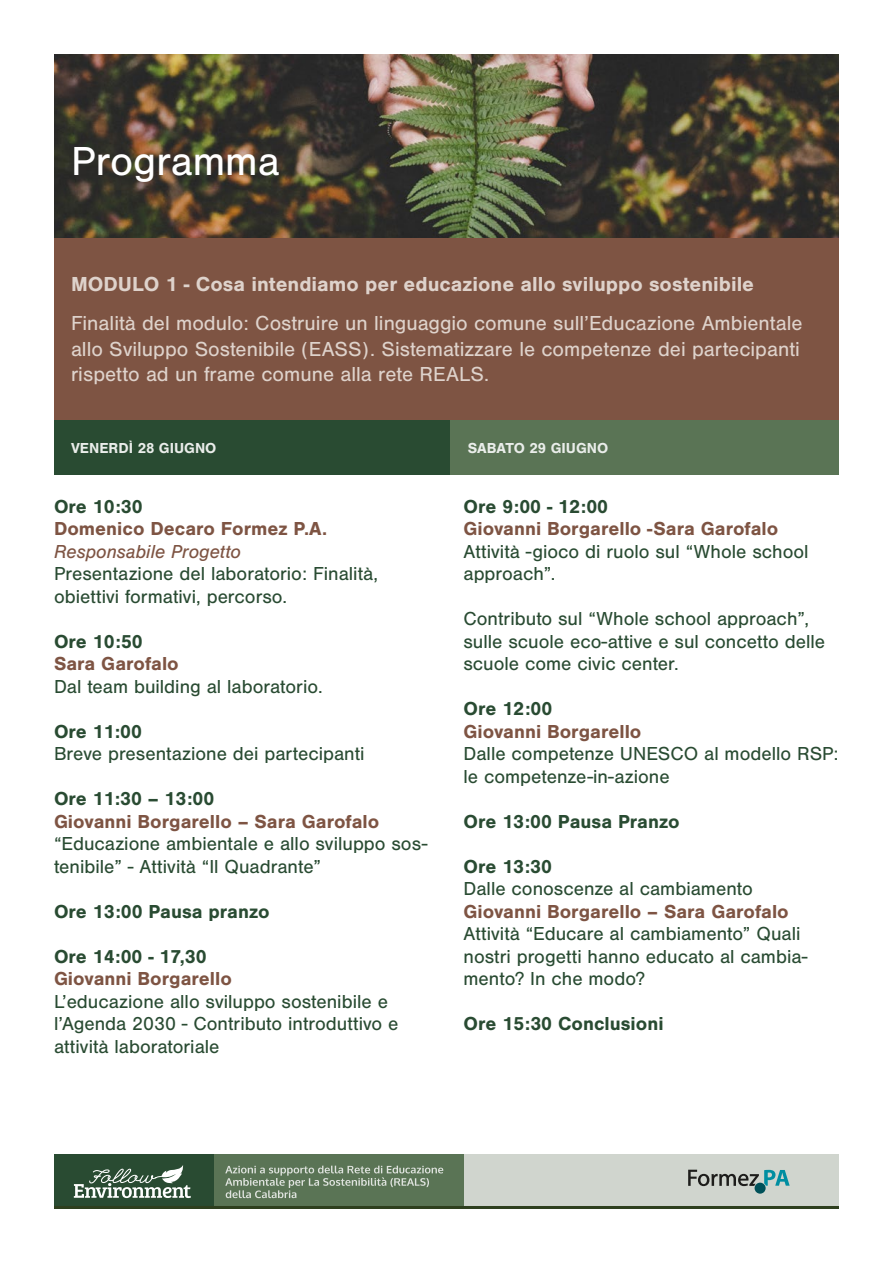
<style>
.page{position:relative;width:893px;height:1263px;background:#fff}
.page>*{position:absolute;margin:0;border:0;box-sizing:border-box;transform-origin:0 0}
.t1{font:42px "Nimbus San";color:#fff}
.t2{font:21px/25.5px "Nimbus San";color:#ded2cb}
.t3{font:700 21px "Nimbus San";color:#ded2cb}
.t4{font:19.5px/22.5px "Nimbus San";color:#294b32}
.t5{font:700 19.5px "Nimbus San";color:#7e5443}
.t6{font:700 19.5px "Nimbus San";color:#294b32}
.t7{font:italic 19.5px "Nimbus San";color:#7e5443}
.t8{font:700 15px "Nimbus San";color:#eaedea}
</style>
<div class="page">
<img style="left:54px;top:54px;width:785px;height:184px">
<div style="left:54px;top:1154px;width:785px;height:53px;background:#d0d5ce"></div>
<div style="left:54px;top:1154px;width:162px;height:55px;background:#294b32"></div>
<div style="left:214px;top:1154px;width:249px;height:55px;background:#5a7455"></div>
<svg style="left:225px;top:1165px;width:218px;height:33px"></svg>
<svg style="left:74px;top:1165px;width:117px;height:33px"></svg>
<hr style="left:54px;top:1206px;width:785px;height:3px;background:#2e3f1e">
<div style="left:54px;top:238px;width:785px;height:182px;background:#7e5443"></div>
<div style="left:54px;top:420px;width:397px;height:55px;background:#294b32"></div>
<div style="left:451px;top:420px;width:388px;height:55px;background:#5a7455"></div>
<div style="left:755px;top:1183px;width:11px;height:11px;background:#005159;border-radius:50%"></div>
<svg style="left:688px;top:1170px;width:102px;height:16px"></svg>
<h1 class="t1" style="left:71px;top:138px;width:210px">Programma</h1>
<p class="t3" style="left:71px;top:272px;width:685px">MODULO 1 - Cosa intendiamo per educazione allo sviluppo sostenibile</p>
<p class="t2" style="left:71px;top:311px;width:733px">Finalità del modulo: Costruire un linguaggio comune sull’Educazione Ambientale allo Sviluppo Sostenibile (EASS). Sistematizzare le competenze dei partecipanti rispetto ad un frame comune alla rete REALS.</p>
<p class="t8" style="left:71px;top:439px;width:147px">VENERDÌ 28 GIUGNO</p>
<p class="t8" style="left:468px;top:439px;width:142px">SABATO 29 GIUGNO</p>
<p class="t6" style="left:54px;top:495px;width:90px">Ore 10:30</p>
<p class="t5" style="left:54px;top:518px;width:275px">Domenico Decaro Formez P.A.</p>
<p class="t7" style="left:54px;top:540px;width:189px">Responsabile Progetto</p>
<p class="t4" style="left:54px;top:563px;width:326px">Presentazione del laboratorio: Finalità, obiettivi formativi, percorso.</p>
<p class="t6" style="left:54px;top:630px;width:90px">Ore 10:50</p>
<p class="t5" style="left:54px;top:653px;width:126px">Sara Garofalo</p>
<p class="t4" style="left:54px;top:675px;width:270px">Dal team building al laboratorio.</p>
<p class="t6" style="left:54px;top:720px;width:89px">Ore 11:00</p>
<p class="t4" style="left:54px;top:743px;width:312px">Breve presentazione dei partecipanti</p>
<p class="t6" style="left:54px;top:788px;width:162px">Ore 11:30 – 13:00</p>
<p class="t5" style="left:54px;top:810px;width:327px">Giovanni Borgarello – Sara Garofalo</p>
<p class="t4" style="left:54px;top:833px;width:375px">“Educazione ambientale e allo sviluppo sos&shy;tenibile” - Attività “Il Quadrante”</p>
<p class="t6" style="left:54px;top:900px;width:217px">Ore 13:00 Pausa pranzo</p>
<p class="t6" style="left:54px;top:945px;width:154px">Ore 14:00 - 17,30</p>
<p class="t5" style="left:54px;top:968px;width:179px">Giovanni Borgarello</p>
<p class="t4" style="left:54px;top:990px;width:346px">L’educazione allo sviluppo sostenibile e l’Agenda 2030 - Contributo introduttivo e attività laboratoriale</p>
<p class="t6" style="left:463px;top:495px;width:146px">Ore 9:00 - 12:00</p>
<p class="t5" style="left:463px;top:518px;width:316px">Giovanni Borgarello -Sara Garofalo</p>
<p class="t4" style="left:463px;top:540px;width:347px">Attività -gioco di ruolo sul “Whole school approach”.</p>
<p class="t4" style="left:463px;top:608px;width:363px">Contributo sul “Whole school approach”, sulle scuole eco-attive e sul concetto delle scuole come civic center.</p>
<p class="t6" style="left:463px;top:698px;width:90px">Ore 12:00</p>
<p class="t5" style="left:463px;top:720px;width:179px">Giovanni Borgarello</p>
<p class="t4" style="left:463px;top:743px;width:377px">Dalle competenze UNESCO al modello RSP: le competenze-in-azione</p>
<p class="t6" style="left:463px;top:810px;width:218px">Ore 13:00 Pausa Pranzo</p>
<p class="t6" style="left:463px;top:855px;width:90px">Ore 13:30</p>
<p class="t4" style="left:463px;top:878px;width:291px">Dalle conoscenze al cambiamento</p>
<p class="t5" style="left:463px;top:900px;width:327px">Giovanni Borgarello – Sara Garofalo</p>
<p class="t4" style="left:463px;top:923px;width:345px">Attività “Educare al cambiamento” Quali nostri progetti hanno educato al cambia&shy;mento? In che modo?</p>
<p class="t6" style="left:463px;top:1013px;width:202px">Ore 15:30 Conclusioni</p>
</div>
